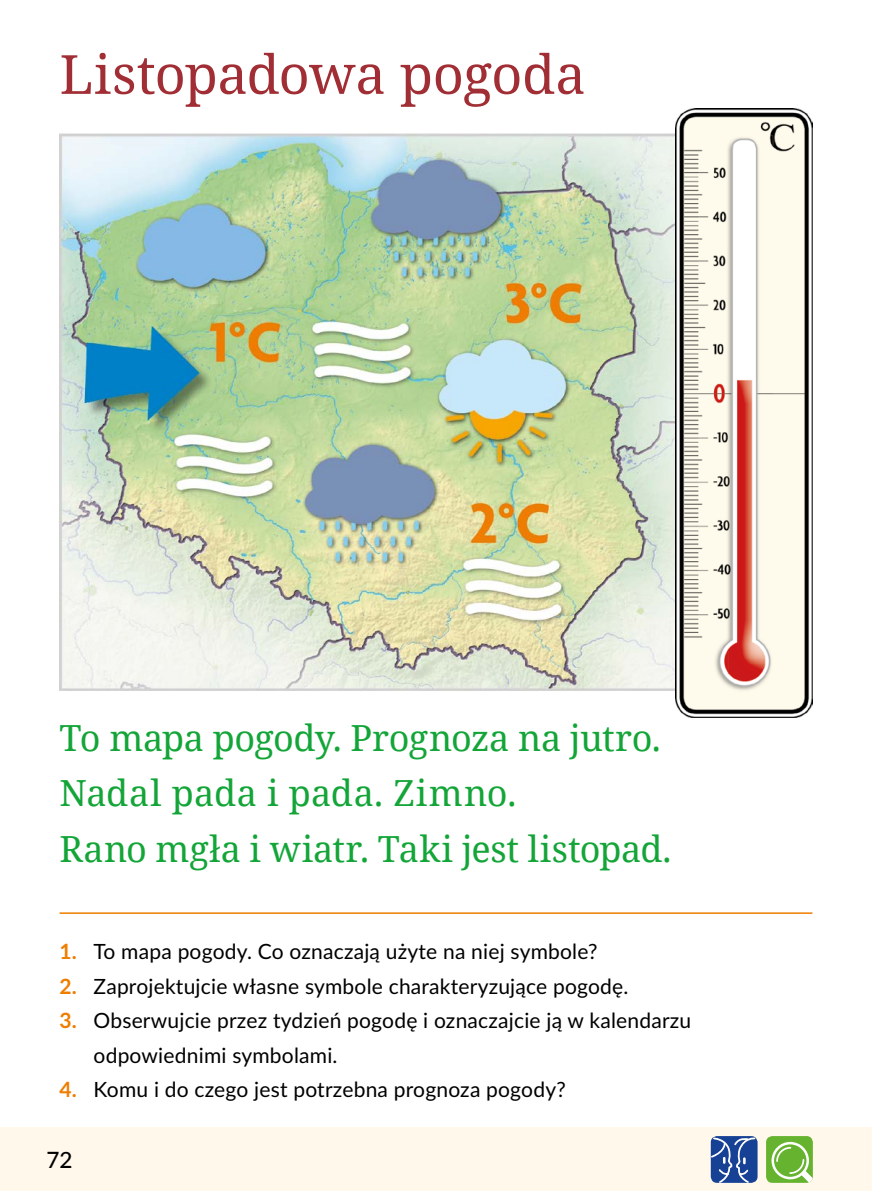
<style>
.page{position:relative;width:872px;height:1191px;background:#fff}
.page>*{position:absolute;margin:0;border:0;box-sizing:border-box;transform-origin:0 0}
.t1{font:54px "Noto Serif";letter-spacing:-.01em;color:#a12e34}
.t2{font:36px/55.5px "Noto Serif";letter-spacing:-.01em;color:#13a538}
.t3{font:500 22.5px "Lato";color:#000}
.t4{font:21px/34.5px "Lato";letter-spacing:.01em;color:#000}
.s1{font-weight:700;color:#ef7d00}
</style>
<div class="page">
<div style="left:0;top:1127px;width:872px;height:64px;background:#fff8eb"></div>
<hr style="left:60px;top:912px;width:752px;height:2px;background:#ef7d00">
<svg style="left:711px;top:1136px;width:46px;height:46px;background:#3d61a5"></svg>
<svg style="left:766px;top:1136px;width:47px;height:46px;background:#85c259"></svg>
<img style="left:60px;top:134px;width:615px;height:556px">
<img style="left:675px;top:108px;width:137px;height:610px">
<h1 class="t1" style="left:60px;top:37px;width:528px">Listopadowa pogoda</h1>
<h2 class="t2" style="left:60px;top:708px;width:613px">To mapa pogody. Prognoza na jutro.<br>Nadal pada i pada. Zimno.<br>Rano mgła i wiatr. Taki jest listopad.</h2>
<p class="t4" style="left:60px;top:933px;width:539px"><span class="s1">1.</span> To mapa pogody. Co oznaczają użyte na niej symbole?</p>
<p class="t4" style="left:60px;top:967px;width:570px"><span class="s1">2.</span> Zaprojektujcie własne symbole charakteryzujące pogodę.</p>
<p class="t4" style="left:94px;top:1002px;width:599px;text-indent:-34px"><span class="s1">3.</span> Obserwujcie przez tydzień pogodę i oznaczajcie ją w kalendarzu odpowiednimi symbolami.</p>
<p class="t4" style="left:60px;top:1071px;width:508px"><span class="s1">4.</span> Komu i do czego jest potrzebna prognoza pogody?</p>
<p class="t3" style="left:46px;top:1143px;width:28px">72</p>
</div>
